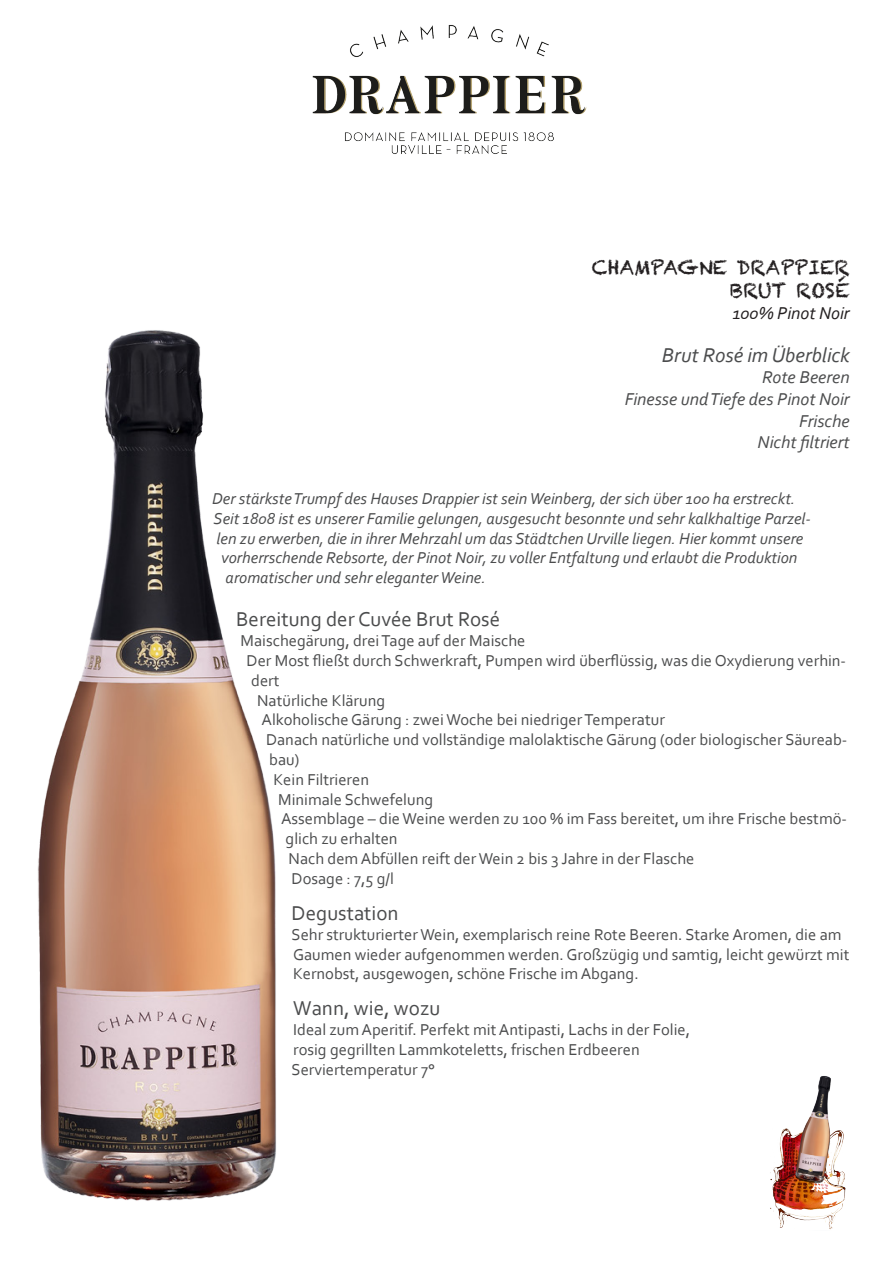
<style>
.page{position:relative;width:893px;height:1263px;background:#fff}
.page>*{position:absolute;margin:0;border:0;box-sizing:border-box;transform-origin:0 0}
.t1{font:21px "Corbel";color:#4b4c4d}
.t2{font:italic 21px "Corbel";color:#4b4c4d}
.t3{font:19.5px "Chalkduster";color:#231f20}
.t4{font:italic 18px "Corbel";color:#4b4c4d}
.t5{font:italic 18px "Corbel";color:#231f20}
.t6{font:16.5px/19.8px "Corbel";color:#4b4c4d}
.t7{font:italic 16.5px "Corbel";color:#4b4c4d}
</style>
<div class="page">
<img style="left:37px;top:330px;width:239px;height:871px">
<img style="left:312px;top:25px;width:275px;height:129px">
<img style="left:770px;top:1076px;width:76px;height:153px">
<p class="t3" style="left:592px;top:255px;width:259px">CHAMPAGNE DRAPPIER</p>
<p class="t3" style="left:730px;top:279px;width:121px">BRUT ROSÉ</p>
<p class="t5" style="left:732px;top:301px;width:119px">100% Pinot Noir</p>
<p class="t2" style="left:662px;top:342px;width:189px">Brut Rosé im Überblick</p>
<p class="t4" style="left:762px;top:366px;width:89px">Rote Beeren</p>
<p class="t4" style="left:625px;top:388px;width:226px">Finesse und Tiefe des Pinot Noir</p>
<p class="t4" style="left:799px;top:409px;width:52px">Frische</p>
<p class="t4" style="left:758px;top:431px;width:94px">Nicht filtriert</p>
<p class="t7" style="left:212px;top:488px;width:585px">Der stärkste Trumpf des Hauses Drappier ist sein Weinberg, der sich über 100 ha erstreckt.</p>
<p class="t7" style="left:214px;top:508px;width:599px">Seit 1808 ist es unserer Familie gelungen, ausgesucht besonnte und sehr kalkhaltige Parzel-</p>
<p class="t7" style="left:217px;top:528px;width:588px">len zu erwerben, die in ihrer Mehrzahl um das Städtchen Urville liegen. Hier kommt unsere</p>
<p class="t7" style="left:221px;top:548px;width:578px">vorherrschende Rebsorte, der Pinot Noir, zu voller Entfaltung und erlaubt die Produktion</p>
<p class="t7" style="left:226px;top:568px;width:262px">aromatischer und sehr eleganter Weine.</p>
<p class="t1" style="left:236px;top:606px;width:266px">Bereitung der Cuvée Brut Rosé</p>
<p class="t6" style="left:241px;top:630px;width:286px">Maischegärung, drei Tage auf der Maische</p>
<p class="t6" style="left:247px;top:650px;width:601px">Der Most fließt durch Schwerkraft, Pumpen wird überflüssig, was die Oxydierung verhin&shy;dert</p>
<p class="t6" style="left:257px;top:690px;width:129px">Natürliche Klärung</p>
<p class="t6" style="left:262px;top:710px;width:405px">Alkoholische Gärung : zwei Woche bei niedriger Temperatur</p>
<p class="t6" style="left:266px;top:729px;width:583px">Danach natürliche und vollständige malolaktische Gärung (oder biologischer Säureab&shy;bau)</p>
<p class="t6" style="left:274px;top:769px;width:97px">Kein Filtrieren</p>
<p class="t6" style="left:278px;top:789px;width:156px">Minimale Schwefelung</p>
<p class="t6" style="left:281px;top:809px;width:567px">Assemblage – die Weine werden zu 100 % im Fass bereitet, um ihre Frische bestmö&shy;glich zu erhalten</p>
<p class="t6" style="left:289px;top:848px;width:407px">Nach dem Abfüllen reift der Wein 2 bis 3 Jahre in der Flasche</p>
<p class="t6" style="left:292px;top:868px;width:104px">Dosage : 7,5 g/l</p>
<p class="t1" style="left:292px;top:900px;width:109px">Degustation</p>
<p class="t6" style="left:292px;top:924px;width:559px">Sehr strukturierter Wein, exemplarisch reine Rote Beeren. Starke Aromen, die am<br>Gaumen wieder aufgenommen werden. Großzügig und samtig, leicht gewürzt mit<br>Kernobst, ausgewogen, schöne Frische im Abgang.</p>
<p class="t1" style="left:293px;top:995px;width:149px">Wann, wie, wozu</p>
<p class="t6" style="left:293px;top:1019px;width:398px">Ideal zum Aperitif. Perfekt mit Antipasti, Lachs in der Folie,</p>
<p class="t6" style="left:293px;top:1039px;width:348px">rosig gegrillten Lammkoteletts, frischen Erdbeeren</p>
<p class="t6" style="left:292px;top:1059px;width:145px">Serviertemperatur 7°</p>
</div>
